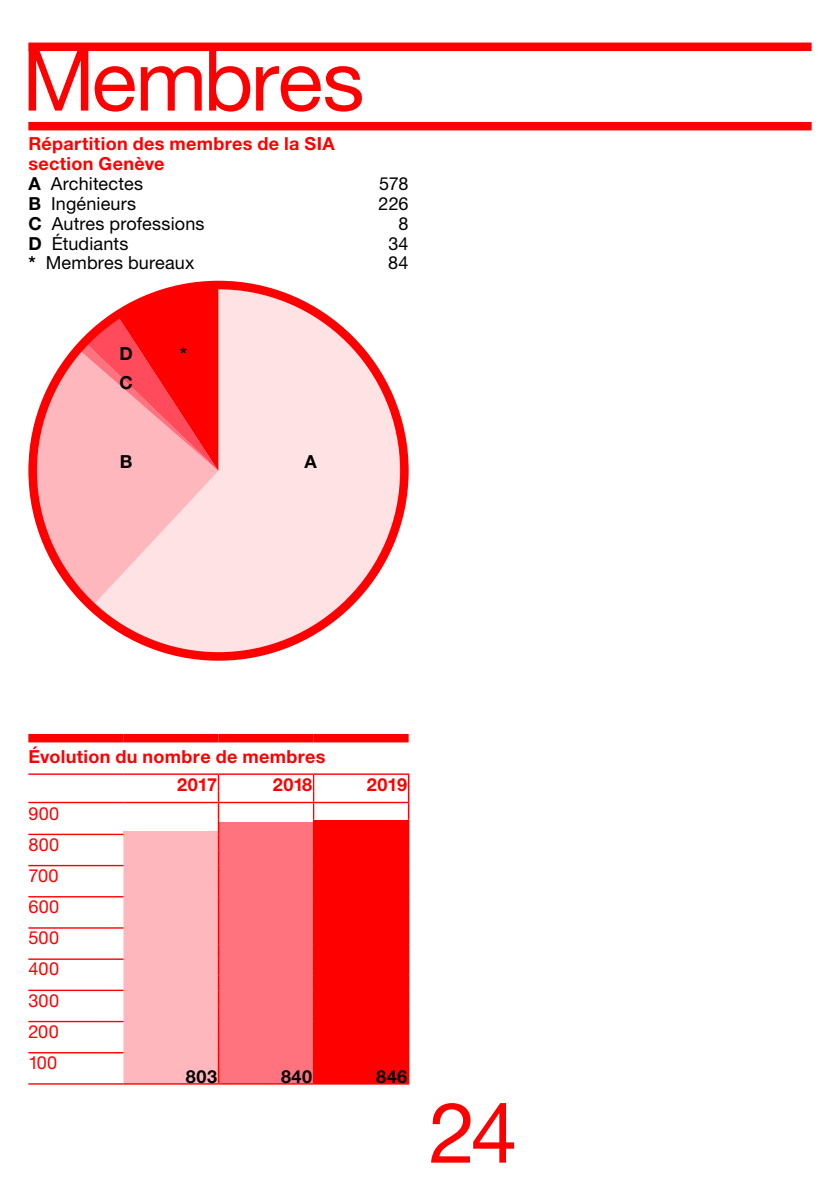
<style>
.page{position:relative;width:840px;height:1191px;background:#fff}
.page>*{position:absolute;margin:0;border:0;box-sizing:border-box;transform-origin:0 0}
.t1{font:84px "Helvetica Neue";letter-spacing:-.03em;color:#f00}
.t2{font:700 18px/19.8px "Helvetica Neue";letter-spacing:.02em;color:#f00}
.t3{font:18px "Helvetica Neue";letter-spacing:.01em;color:#000}
.t4{font:18px/31.2px "Helvetica Neue";letter-spacing:.025em;color:#f00;text-align:justify}
.t5{font:700 18px "Helvetica Neue";letter-spacing:.03em;color:#000}
.s1{color:#000}
.s2{font-weight:400;color:#000}
.s3{font-weight:700}
</style>
<div class="page">
<div style="left:28px;top:734px;width:95px;height:8px;background:#f00"></div>
<div style="left:123px;top:734px;width:95px;height:8px;background:#f00"></div>
<div style="left:218px;top:734px;width:95px;height:8px;background:#f00"></div>
<div style="left:313px;top:734px;width:95px;height:8px;background:#f00"></div>
<hr style="left:28px;top:773px;width:95px;height:2px;background:#f00">
<hr style="left:123px;top:773px;width:95px;height:2px;background:#f00">
<hr style="left:218px;top:773px;width:95px;height:2px;background:#f00">
<hr style="left:313px;top:773px;width:96px;height:2px;background:#f00">
<hr style="left:28px;top:802px;width:95px;height:1px;background:#f00">
<hr style="left:28px;top:833px;width:95px;height:2px;background:#f00">
<hr style="left:28px;top:865px;width:95px;height:1px;background:#f00">
<hr style="left:28px;top:896px;width:95px;height:1px;background:#f00">
<hr style="left:28px;top:927px;width:95px;height:1px;background:#f00">
<hr style="left:28px;top:958px;width:95px;height:2px;background:#f00">
<hr style="left:28px;top:989px;width:95px;height:2px;background:#f00">
<hr style="left:28px;top:1020px;width:95px;height:2px;background:#f00">
<hr style="left:28px;top:1052px;width:95px;height:1px;background:#f00">
<hr style="left:28px;top:1083px;width:95px;height:1px;background:#f00">
<svg style="left:123px;top:775px;width:286px;height:309px"></svg>
<hr style="left:313px;top:1083px;width:96px;height:1px;background:#f00">
<svg style="left:89px;top:282px;width:318px;height:378px;fill:#ffe2e4"></svg>
<svg style="left:28px;top:347px;width:190px;height:262px;fill:#ffb7be"></svg>
<svg style="left:76px;top:282px;width:142px;height:189px"></svg>
<div style="left:28px;top:281px;width:380px;height:379px;border:9px solid #f00;border-radius:50%"></div>
<div style="left:28px;top:43px;width:783px;height:8px;background:#f00"></div>
<div style="left:28px;top:122px;width:783px;height:8px;background:#f00"></div>
<h1 class="t1" style="left:22px;top:31px;width:344px">Membres</h1>
<p class="t2" style="left:28px;top:134px;width:308px">Répartition des membres de la SIA section Genève<br><span class="s1">A</span> <span class="s2">Architectes</span></p>
<p class="t3" style="left:379px;top:173px;width:31px">578</p>
<p class="t3" style="left:28px;top:193px;width:109px"><span class="s3">B</span> Ingénieurs</p>
<p class="t3" style="left:378px;top:193px;width:31px">226</p>
<p class="t3" style="left:28px;top:212px;width:178px"><span class="s3">C</span> Autres professions</p>
<p class="t3" style="left:398px;top:212px;width:12px">8</p>
<p class="t3" style="left:28px;top:232px;width:101px"><span class="s3">D</span> Étudiants</p>
<p class="t3" style="left:388px;top:232px;width:22px">34</p>
<p class="t3" style="left:28px;top:252px;width:167px"><span class="s3">*</span> Membres bureaux</p>
<p class="t3" style="left:388px;top:252px;width:22px">84</p>
<p class="t5" style="left:119px;top:342px;width:15px">D</p>
<p class="t5" style="left:180px;top:342px;width:9px">*</p>
<p class="t5" style="left:119px;top:371px;width:15px">C</p>
<p class="t5" style="left:120px;top:450px;width:14px">B</p>
<p class="t5" style="left:304px;top:450px;width:14px">A</p>
<p class="t2" style="left:177px;top:742px;width:150px;line-height:28.4px;text-indent:-149px">Évolution du nombre de membres<br>2017</p>
<p class="t2" style="left:273px;top:774px;width:41px">2018</p>
<p class="t2" style="left:367px;top:774px;width:42px">2019</p>
<p class="t4" style="left:28px;top:797px;width:32px">900<br>800<br>700<br>600<br>500<br>400<br>300<br>200<br>100</p>
<p class="t5" style="left:186px;top:1065px;width:33px">803</p>
<p class="t5" style="left:281px;top:1065px;width:33px">840</p>
<p class="t5" style="left:376px;top:1065px;width:33px">846</p>
<h1 class="t1" style="left:429px;top:1082px;width:90px">24</h1>
</div>
